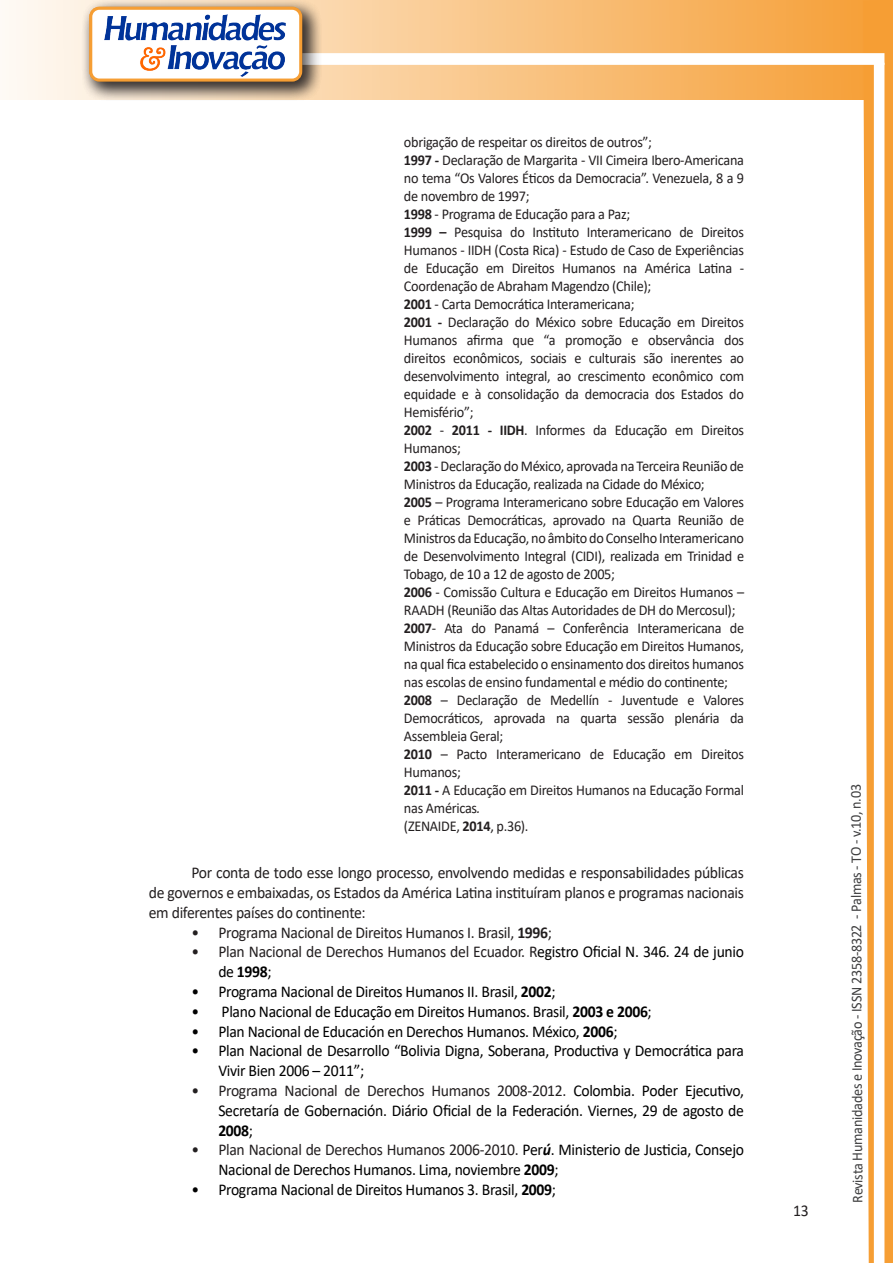
<style>
.page{position:relative;width:893px;height:1263px;background:#fff}
.page>*{position:absolute;margin:0;border:0;box-sizing:border-box;transform-origin:0 0}
.t1{font:16.5px/19.8px "Calibri";letter-spacing:-.02em;color:#000;scale:.95 1}
.texto{font:16.5px/19.8px "Calibri";letter-spacing:-.02em;color:#231f20;text-align:justify;scale:.95 1}
.citacao{font:15px/18px "Calibri";letter-spacing:-.02em;color:#231f20;text-align:justify;scale:.95 1}
.t2{font:15px "Calibri";letter-spacing:-.025em;color:#3e3e3f;scale:.95 1}
.s1{font-weight:700}
.s2{font-style:italic}
.s3{color:#000}
.s4{font-weight:700;color:#000}
.s5{color:#231f20}
.s6{font-weight:700;font-style:italic}
</style>
<div class="page">
<svg style="left:5px;top:0;width:858px;height:100px;background:#f9c484"></svg>
<div style="left:302px;top:53px;width:582px;height:12px;background:#fff;border:2px solid #fff"></div>
<svg style="left:863px;top:0;width:30px;height:1263px"></svg>
<div style="left:81px;top:0;width:241px;height:102px;background:#231f20;opacity:.75"></div>
<div style="left:91px;top:8px;width:210px;height:72px;background:#fff;border-radius:9px"></div>
<img style="left:104px;top:14px;width:181px;height:62px">
<div style="left:89px;top:7px;width:213px;height:75px;border:3px solid #f69e34;border-radius:9px"></div>
<p class="citacao" style="left:404px;top:133px;width:263px">obrigação de respeitar os direitos de outros”;</p>
<p class="citacao" style="left:404px;top:151px;width:360px"><span class="s1">1997 -</span> Declaração de Margarita - VII Cimeira Ibero-Americana no tema “Os Valores Éticos da Democracia”. Venezuela, 8 a 9 de novembro de 1997;</p>
<p class="citacao" style="left:404px;top:205px;width:240px"><span class="s1">1998</span> - Programa de Educação para a Paz;</p>
<p class="citacao" style="left:404px;top:223px;width:360px"><span class="s1">1999 –</span> Pesquisa do Instituto Interamericano de Direitos Humanos - IIDH (Costa Rica) - Estudo de Caso de Experiências de Educação em Direitos Humanos na América Latina - Coordenação de Abraham Magendzo (Chile);</p>
<p class="citacao" style="left:404px;top:295px;width:244px"><span class="s1">2001</span> - Carta Democrática Interamericana;</p>
<p class="citacao" style="left:404px;top:313px;width:360px"><span class="s1">2001 -</span> Declaração do México sobre Educação em Direitos Humanos afirma que “a promoção e observância dos direitos econômicos, sociais e culturais são inerentes ao desenvolvimento integral, ao crescimento econômico com equidade e à consolidação da democracia dos Estados do Hemisfério”;</p>
<p class="citacao" style="left:404px;top:421px;width:360px"><span class="s1">2002</span> - <span class="s1">2011 - IIDH</span>. Informes da Educação em Direitos<br>Humanos;</p>
<p class="citacao" style="left:404px;top:457px;width:359px"><span class="s1">2003</span> - Declaração do México, aprovada na Terceira Reunião de<br>Ministros da Educação, realizada na Cidade do México;</p>
<p class="citacao" style="left:404px;top:493px;width:360px"><span class="s1">2005</span> – Programa Interamericano sobre Educação em Valores e Práticas Democráticas, aprovado na Quarta Reunião de Ministros da Educação, no âmbito do Conselho Interamericano de Desenvolvimento Integral (CIDI), realizada em Trinidad e Tobago, de 10 a 12 de agosto de 2005;</p>
<p class="citacao" style="left:404px;top:583px;width:360px"><span class="s1">2006</span> - Comissão Cultura e Educação em Direitos Humanos –<br>RAADH (Reunião das Altas Autoridades de DH do Mercosul);</p>
<p class="citacao" style="left:404px;top:619px;width:360px"><span class="s1">2007</span>- Ata do Panamá – Conferência Interamericana de Ministros da Educação sobre Educação em Direitos Humanos, na qual fica estabelecido o ensinamento dos direitos humanos nas escolas de ensino fundamental e médio do continente;</p>
<p class="citacao" style="left:404px;top:691px;width:360px"><span class="s1">2008</span> – Declaração de Medellín - Juventude e Valores Democráticos, aprovada na quarta sessão plenária da Assembleia Geral;</p>
<p class="citacao" style="left:404px;top:745px;width:360px"><span class="s1">2010</span> – Pacto Interamericano de Educação em Direitos<br>Humanos;</p>
<p class="citacao" style="left:404px;top:781px;width:359px"><span class="s1">2011 -</span> A Educação em Direitos Humanos na Educação Formal nas Américas<span class="s2">.</span></p>
<p class="citacao" style="left:404px;top:817px;width:133px">(ZENAIDE, <span class="s1">2014</span>, p.36).</p>
<p class="texto" style="left:149px;top:862px;width:628px;text-indent:43px">Por conta de todo esse longo processo, envolvendo medidas e responsabilidades públicas de governos e embaixadas, os Estados da América Latina instituíram planos e programas nacionais em diferentes países do continente:</p>
<p class="texto" style="left:191px;top:922px;width:381px">• Programa Nacional de Direitos Humanos I. Brasil, <span class="s1">1996</span>;</p>
<p class="texto" style="left:218px;top:942px;width:555px;text-indent:-27px">• Plan Nacional de Derechos Humanos del Ecuador. R<span class="s3">egistro Oficial N. 346. 24 de junio de</span> <span class="s4">1998</span><span class="s3">;</span></p>
<p class="t1" style="left:191px;top:981px;width:385px">• Programa Nacional de Direitos Humanos II. Brasil, <span class="s1">2002</span>;</p>
<p class="t1" style="left:191px;top:1001px;width:486px">• Plano Nacional de Educação em Direitos Humanos. Brasil, <span class="s1">2003 e 2006</span>;</p>
<p class="t1" style="left:191px;top:1021px;width:450px">• Plan Nacional de Educación en Derechos Humanos. México, <span class="s1">2006</span>;</p>
<p class="t1" style="left:218px;top:1041px;width:555px;text-indent:-27px">• Plan Nacional de Desarrollo “Bolivia Digna, Soberana, Productiva y Democrática para<br>Vivir Bien 2006 – 2011”;</p>
<p class="t1" style="left:218px;top:1080px;width:555px;text-align:justify;text-indent:-27px"><span class="s5">• Programa Nacional de Derechos Humanos 2008-2012.</span> Colombia. Poder Ejecutivo, Secretaría de Gobernación. Diário Oficial de la Federación. Viernes, 29 de agosto de <span class="s1">2008</span>;</p>
<p class="t1" style="left:218px;top:1140px;width:555px;text-indent:-27px"><span class="s5">• Plan Nacional de Derechos Humanos 2006-2010.</span> Per<span class="s6">ú</span>. Ministerio de Justicia, Consejo<br>Nacional de Derechos Humanos. Lima, noviembre <span class="s1">2009</span>;</p>
<p class="t1" style="left:191px;top:1179px;width:385px">• Programa Nacional de Direitos Humanos 3. Brasil, <span class="s1">2009</span>;</p>
<p class="texto" style="left:793px;top:1200px;width:18px">13</p>
<p class="t2" style="left:846px;top:1203px;width:442px;rotate:-90deg">Revista Humanidades e Inovação - ISSN 2358-8322 - Palmas - TO - v.10, n.03</p>
</div>
